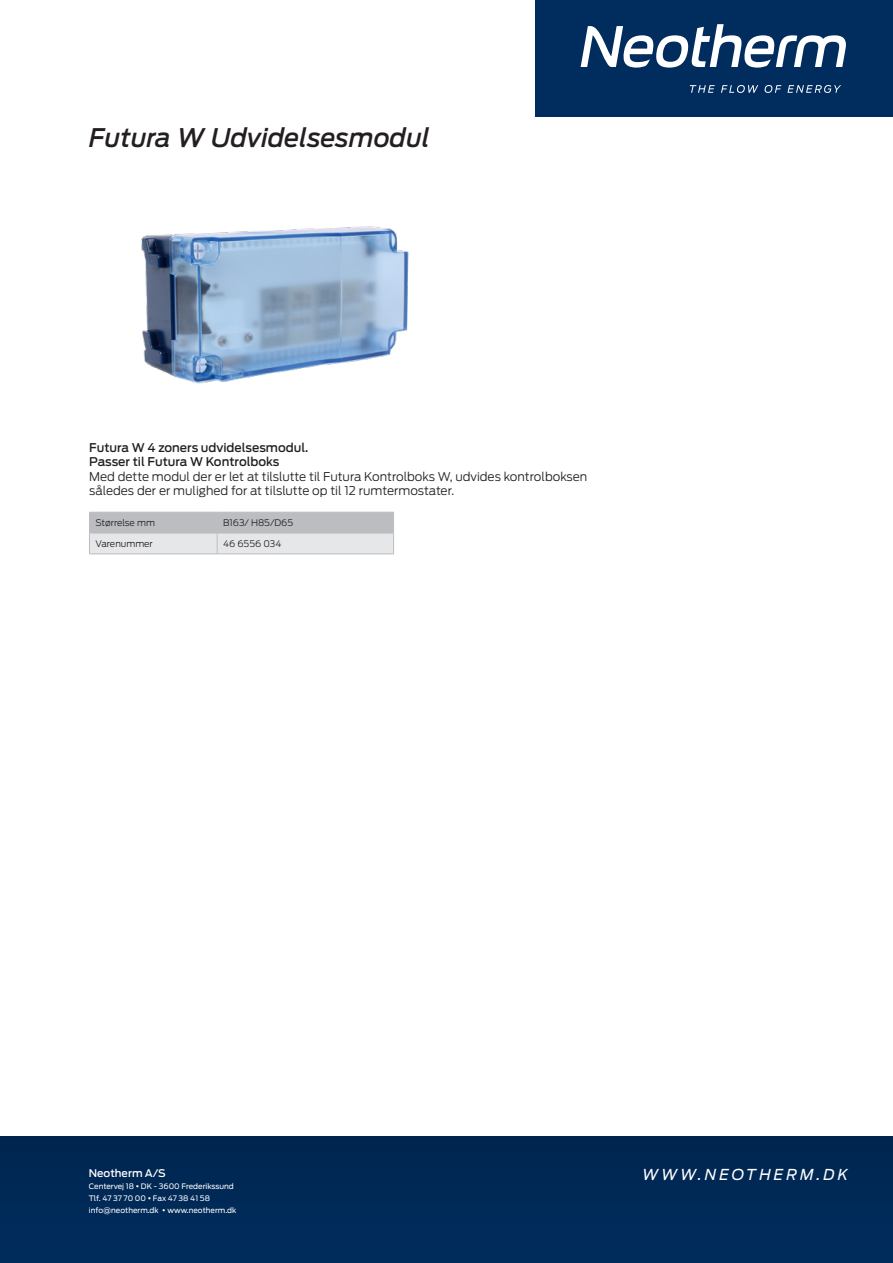
<style>
.page{position:relative;width:893px;height:1263px;background:#fff}
.page>*{position:absolute;margin:0;border:0;box-sizing:border-box;transform-origin:0 0}
.t1{font:italic 500 25.5px "Antenna";color:#231f20}
.t2{font:italic 15px "Antenna";letter-spacing:.2em;color:#fff}
.t3{font:300 12px/14.4px "Antenna";color:#231f20}
.t4{font:500 12px "Antenna";color:#231f20}
.t5{font:500 10.5px "Antenna";color:#fff}
.t6{font:300 9px "Antenna";color:#231f20}
.t7{font:7.5px/12px "Antenna";color:#fff}
</style>
<div class="page">
<div style="left:0;top:1137px;width:893px;height:126px;background:#002957"></div>
<img style="left:141px;top:226px;width:268px;height:158px">
<svg style="left:89px;top:512px;width:305px;height:42px;background:#cfd0d3"></svg>
<hr style="left:89px;top:554px;width:128px;height:1px;background:#bcbdc0">
<hr style="left:217px;top:554px;width:177px;height:1px;background:#bcbdc0">
<div style="left:535px;top:0;width:357px;height:116px;background:#002d5e"></div>
<svg style="left:690px;top:85px;width:151px;height:8px"></svg>
<svg style="left:581px;top:24px;width:265px;height:44px"></svg>
<h1 class="t1" style="left:89px;top:122px;width:342px">Futura W Udvidelsesmodul</h1>
<p class="t4" style="left:89px;top:440px;width:221px">Futura W 4 zoners udvidelsesmodul.</p>
<p class="t4" style="left:89px;top:455px;width:192px">Passer til Futura W Kontrolboks</p>
<p class="t3" style="left:89px;top:469px;width:500px">Med dette modul der er let at tilslutte til Futura Kontrolboks W, udvides kontrolboksen således der er mulighed for at tilslutte op til 12 rumtermostater.</p>
<p class="t6" style="left:95px;top:518px;width:61px">Størrelse mm</p>
<p class="t6" style="left:223px;top:518px;width:71px">B163/ H85/D65</p>
<p class="t6" style="left:95px;top:538px;width:59px">Varenummer</p>
<p class="t6" style="left:223px;top:538px;width:60px">46 6556 034</p>
<p class="t5" style="left:89px;top:1166px;width:79px">Neotherm A/S</p>
<p class="t7" style="left:89px;top:1180px;width:149px">Centervej 18 • DK - 3600 Frederikssund<br>Tlf. 47 37 70 00 • Fax 47 38 41 58 info@neotherm.dk • www.neotherm.dk</p>
<p class="t2" style="left:642px;top:1166px;width:207px">WWW.NEOTHERM.DK</p>
</div>
